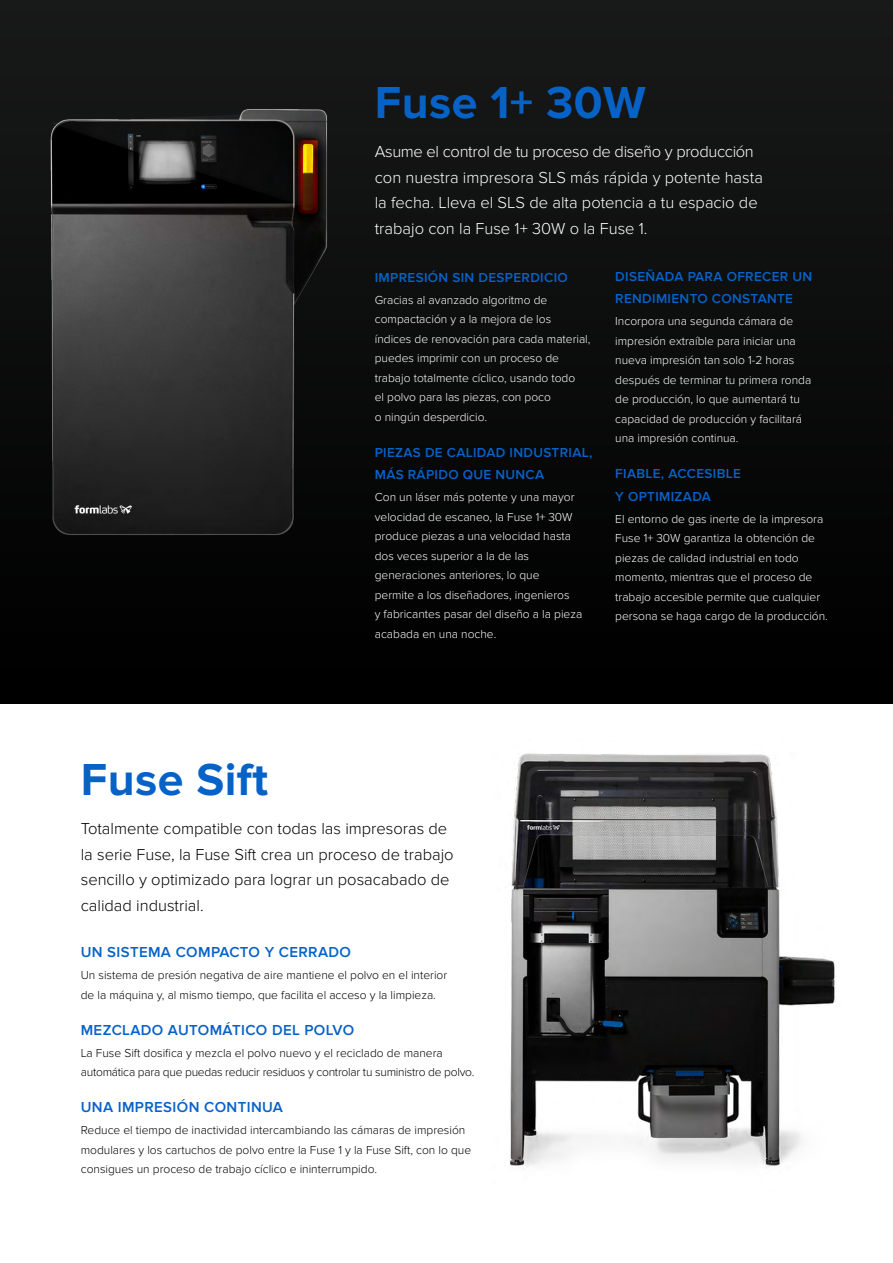
<style>
.page{position:relative;width:893px;height:1263px;background:#fff}
.page>*{position:absolute;margin:0;border:0;box-sizing:border-box;transform-origin:0 0}
.t1{font:700 46.5px "Proxima Nova";letter-spacing:.01em;color:#0762c8}
.t2{font:300 16.5px/25.5px "Proxima Nova";color:#fff}
.t3{font:300 16.5px/25.5px "Proxima Nova";color:#000}
.t4{font:600 15px "Proxima Nova";letter-spacing:.025em;color:#0762c8}
.t5{font:600 13.5px/22.5px "Proxima Nova";letter-spacing:.025em;color:#0762c8}
.t6{font:300 12px/19.5px "Proxima Nova";color:#fff}
.t7{font:300 12px/19.5px "Proxima Nova";color:#000}
.t8{font:300 12px/19.5px "Proxima Nova";letter-spacing:-.02em;color:#000}
</style>
<div class="page">
<div style="left:0;top:0;width:893px;height:703px;background:linear-gradient(to bottom,#181919,#000)"></div>
<img style="left:0;top:80px;width:410px;height:486px">
<img style="left:510px;top:753px;width:325px;height:414px">
<h1 class="t1" style="left:375px;top:76px;width:273px">Fuse 1+ 30W</h1>
<h2 class="t2" style="left:375px;top:139px;width:390px">Asume el control de tu proceso de diseño y producción con nuestra impresora SLS más rápida y potente hasta la fecha. Lleva el SLS de alta potencia a tu espacio de trabajo con la Fuse 1+ 30W o la Fuse 1.</h2>
<p class="t5" style="left:375px;top:266px;width:195px">IMPRESIÓN SIN DESPERDICIO</p>
<p class="t6" style="left:375px;top:290px;width:217px">Gracias al avanzado algoritmo de compactación y a la mejora de los índices de renovación para cada material, puedes imprimir con un proceso de trabajo totalmente cíclico, usando todo<br>el polvo para las piezas, con poco<br>o ningún desperdicio.</p>
<p class="t5" style="left:375px;top:441px;width:219px">PIEZAS DE CALIDAD INDUSTRIAL,<br>MÁS RÁPIDO QUE NUNCA</p>
<p class="t6" style="left:375px;top:488px;width:209px">Con un láser más potente y una mayor velocidad de escaneo, la Fuse 1+ 30W produce piezas a una velocidad hasta dos veces superior a la de las generaciones anteriores, lo que<br>permite a los diseñadores, ingenieros<br>y fabricantes pasar del diseño a la pieza acabada en una noche.</p>
<p class="t5" style="left:615px;top:265px;width:198px">DISEÑADA PARA OFRECER UN<br>RENDIMIENTO CONSTANTE</p>
<p class="t6" style="left:615px;top:311px;width:197px">Incorpora una segunda cámara de impresión extraíble para iniciar una nueva impresión tan solo 1-2 horas después de terminar tu primera ronda de producción, lo que aumentará tu capacidad de producción y facilitará una impresión continua.</p>
<p class="t5" style="left:615px;top:463px;width:127px">FIABLE, ACCESIBLE<br>Y OPTIMIZADA</p>
<p class="t6" style="left:615px;top:509px;width:214px">El entorno de gas inerte de la impresora Fuse 1+ 30W garantiza la obtención de piezas de calidad industrial en todo momento, mientras que el proceso de trabajo accesible permite que cualquier persona se haga cargo de la producción.</p>
<h1 class="t1" style="left:81px;top:753px;width:189px">Fuse Sift</h1>
<h2 class="t3" style="left:81px;top:816px;width:374px">Totalmente compatible con todas las impresoras de la serie Fuse, la Fuse Sift crea un proceso de trabajo sencillo y optimizado para lograr un posacabado de calidad industrial.</h2>
<p class="t4" style="left:81px;top:943px;width:272px">UN SISTEMA COMPACTO Y CERRADO</p>
<p class="t7" style="left:81px;top:965px;width:368px">Un sistema de presión negativa de aire mantiene el polvo en el interior de la máquina y, al mismo tiempo, que facilita el acceso y la limpieza.</p>
<p class="t4" style="left:81px;top:1021px;width:275px">MEZCLADO AUTOMÁTICO DEL POLVO</p>
<p class="t8" style="left:81px;top:1043px;width:395px">La Fuse Sift dosifica y mezcla el polvo nuevo y el reciclado de manera automática para que puedas reducir residuos y controlar tu suministro de polvo.</p>
<p class="t4" style="left:81px;top:1098px;width:204px">UNA IMPRESIÓN CONTINUA</p>
<p class="t7" style="left:81px;top:1121px;width:392px">Reduce el tiempo de inactividad intercambiando las cámaras de impresión modulares y los cartuchos de polvo entre la Fuse 1 y la Fuse Sift, con lo que consigues un proceso de trabajo cíclico e ininterrumpido.</p>
</div>
